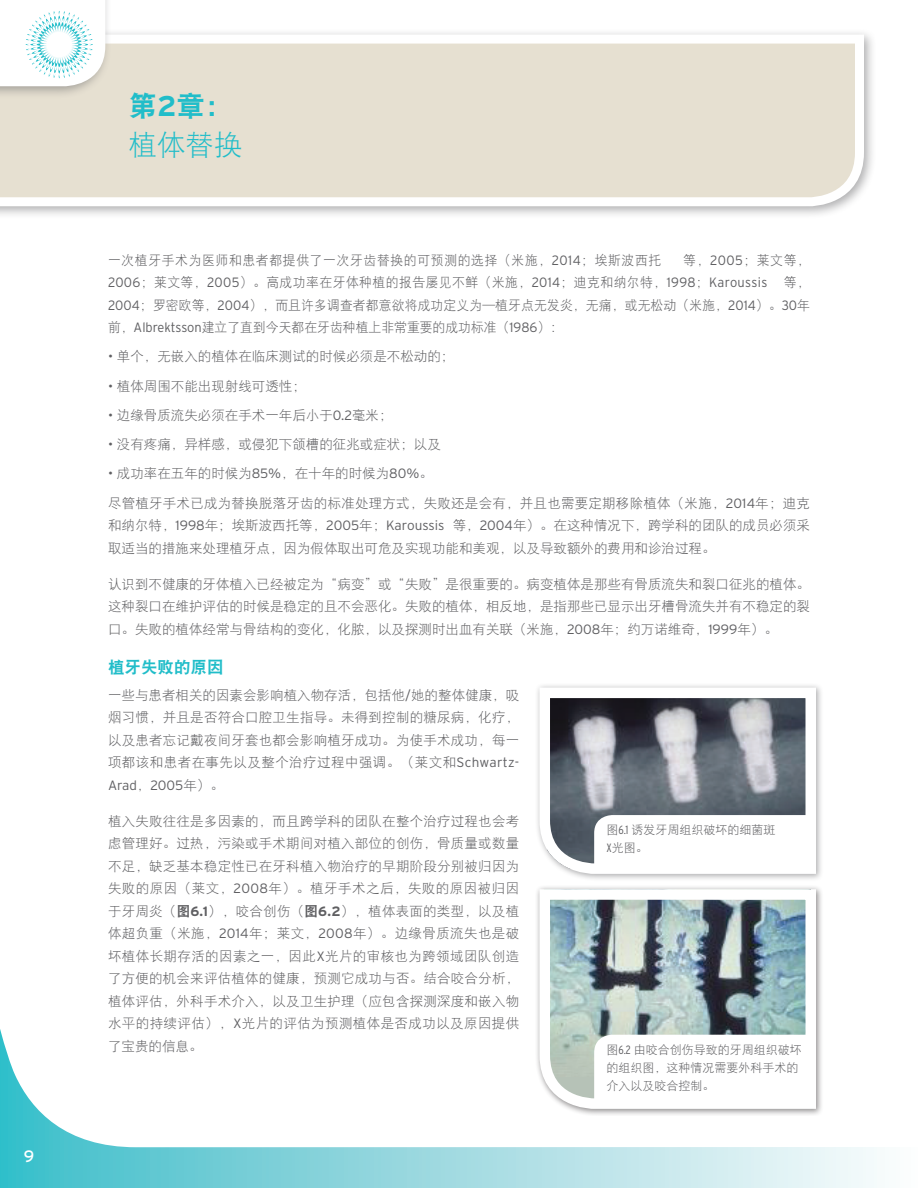
<style>
.page{position:relative;width:918px;height:1188px;background:#fff}
.page>*{position:absolute;margin:0;border:0;box-sizing:border-box;transform-origin:0 0}
.t1{font:28.5px "DFP Hei W9";color:#21bdc9}
.t2{font:28.5px "DFP Hei W3";color:#21bdc9}
.t3{font:16.5px "DFP Hei W9";color:#21bdc9}
.t4{font:16.5px "Interstate";color:#fff}
.t5{font:13.5px/22.5px "DFP Hei W3";color:#5f5f62;text-align:justify}
.t6{font:13.5px/22.5px "DFP Hei W3";color:#5f5f62;text-align:justify;scale:.95 1}
.t7{font:13.5px "DFP Hei W3";letter-spacing:.05em;color:#5f5f62;scale:.95 1}
.t8{font:300 13.5px "Interstate";color:#5f5f62}
.t9{font:12px/18px "DFP Hei W3";color:#5f5f62}
.s1{font-family:"Interstate";font-weight:700}
.s2{font-family:"Interstate";font-weight:300}
.s3{font-family:"DFP Hei W3";font-weight:400}
.s4{font-family:"DFP Hei W9"}
.s5{font-family:"Interstate";font-weight:300;font-stretch:condensed}
</style>
<div class="page">
<svg style="left:0;top:1029px;width:877px;height:159px"></svg>
<div style="left:0;top:28px;width:877px;height:191px;background:#5f5f62;opacity:.5"></div>
<svg style="left:0;top:30px;width:868px;height:181px;background:#e8e3d6"></svg>
<div style="left:0;top:0;width:112px;height:99px;background:#5f5f62;opacity:.5"></div>
<svg style="left:0;top:0;width:105px;height:86px"></svg>
<div style="left:535px;top:683px;width:289px;height:199px;background:#f8f8f8"></div>
<svg style="left:538px;top:686px;width:283px;height:193px"></svg>
<svg style="left:594px;top:815px;width:218px;height:52px"></svg>
<img style="left:534px;top:887px;width:287px;height:227px">
<svg style="left:594px;top:1035px;width:218px;height:67px"></svg>
<p class="t4" style="left:24px;top:1146px;width:12px">9</p>
<h1 class="t1" style="left:129px;top:91px;width:106px">第<span class="s1">2</span>章：</h1>
<h1 class="t2" style="left:129px;top:129px;width:115px">植体替换</h1>
<p class="t7" style="left:108px;top:252px;width:584px">一次植牙手术为医师和患者都提供了一次牙齿替换的可预测的选择（米施，<span class="s2">2014</span>；埃斯波西托</p>
<p class="t6" style="left:108px;top:248px;width:740px;text-indent:575px">等，<span class="s2">2005</span>；莱文等，<span class="s2">2006</span>；莱文等，<span class="s2">2005</span>）。高成功率在牙体种植的报告屡见不鲜（米施，<span class="s2">2014</span>；迪克和纳尔特，<span class="s2">1998</span>；<span class="s2">Karoussis</span> 等，<span class="s2">2004</span>；罗密欧等，<span class="s2">2004</span>），而且许多调查者都意欲将成功定义为—植牙点无发炎，无痛，或无松动（米施，<span class="s2">2014</span>）。<span class="s2">30</span>年前，<span class="s2">Albrektsson</span>建立了直到今天都在牙齿种植上非常重要的成功标准（<span class="s2">1986</span>）：</p>
<p class="t5" style="left:108px;top:345px;width:348px"><span class="s2">•</span> 单个，无嵌入的植体在临床测试的时候必须是不松动的；</p>
<p class="t5" style="left:108px;top:374px;width:199px"><span class="s2">•</span> 植体周围不能出现射线可透性；</p>
<p class="t5" style="left:108px;top:404px;width:286px"><span class="s2">•</span> 边缘骨质流失必须在手术一年后小于<span class="s2">0.2</span>毫米；</p>
<p class="t5" style="left:108px;top:433px;width:334px"><span class="s2">•</span> 没有疼痛，异样感，或侵犯下颌槽的征兆或症状；以及</p>
<p class="t5" style="left:108px;top:459px;width:703px;line-height:29.2px"><span class="s2">•</span> 成功率在五年的时候为<span class="s2">85%</span>，在十年的时候为<span class="s2">80%</span>。<br>尽管植牙手术已成为替换脱落牙齿的标准处理方式，失败还是会有，并且也需要定期移除植体（米施，<span class="s2">2014</span>年；迪克</p>
<p class="t5" style="left:108px;top:514px;width:703px">和纳尔特，<span class="s2">1998</span>年；埃斯波西托等，<span class="s2">2005</span>年；<span class="s2">Karoussis</span> 等，<span class="s2">2004</span>年）。在这种情况下，跨学科的团队的成员必须采取适当的措施来处理植牙点，因为假体取出可危及实现功能和美观，以及导致额外的费用和诊治过程。</p>
<p class="t5" style="left:108px;top:572px;width:703px">认识到不健康的牙体植入已经被定为“病变”或“失败”是很重要的。病变植体是那些有骨质流失和裂口征兆的植体。这种裂口在维护评估的时候是稳定的且不会恶化。失败的植体，相反地，是指那些已显示出牙槽骨流失并有不稳定的裂口。失败的植体经常与骨结构的变化，化脓，以及探测时出血有关联（米施，<span class="s2">2008</span>年；约万诺维奇，<span class="s2">1999</span>年）。</p>
<p class="t3" style="left:108px;top:658px;width:117px">植牙失败的原因</p>
<p class="t5" style="left:108px;top:683px;width:413px">一些与患者相关的因素会影响植入物存活，包括他<span class="s2">/</span>她的整体健康，吸烟习惯，并且是否符合口腔卫生指导。未得到控制的糖尿病，化疗，以及患者忘记戴夜间牙套也都会影响植牙成功。为使手术成功，每一项都该和患者在事先以及整个治疗过程中强调。（莱文和<span class="s2">Schwartz-</span></p>
<p class="t8" style="left:108px;top:777px;width:117px">Arad<span class="s3">，</span>2005<span class="s3">年）。</span></p>
<p class="t5" style="left:108px;top:809px;width:413px">植入失败往往是多因素的，而且跨学科的团队在整个治疗过程也会考虑管理好。过热，污染或手术期间对植入部位的创伤，骨质量或数量不足，缺乏基本稳定性已在牙科植入物治疗的早期阶段分别被归因为失败的原因（莱文，<span class="s2">2008</span>年）。植牙手术之后，失败的原因被归因于牙周炎（<span class="s4">图</span><span class="s1">6.1</span>），咬合创伤（<span class="s4">图</span><span class="s1">6.2</span>），植体表面的类型，以及植体超负重（米施，<span class="s2">2014</span>年；莱文，<span class="s2">2008</span>年）。边缘骨质流失也是破坏植体长期存活的因素之一，因此<span class="s2">X</span>光片的审核也为跨领域团队创造了方便的机会来评估植体的健康，预测它成功与否。结合咬合分析，植体评估，外科手术介入，以及卫生护理（应包含探测深度和嵌入物水平的持续评估），<span class="s2">X</span>光片的评估为预测植体是否成功以及原因提供了宝贵的信息。</p>
<p class="t9" style="left:606px;top:820px;width:170px">图<span class="s5">6.1</span> 诱发牙周组织破坏的细菌斑<br><span class="s5">X</span>光图。</p>
<p class="t9" style="left:606px;top:1040px;width:197px">图<span class="s5">6.2</span> 由咬合创伤导致的牙周组织破坏的组织图，这种情况需要外科手术的介入以及咬合控制。</p>
</div>
